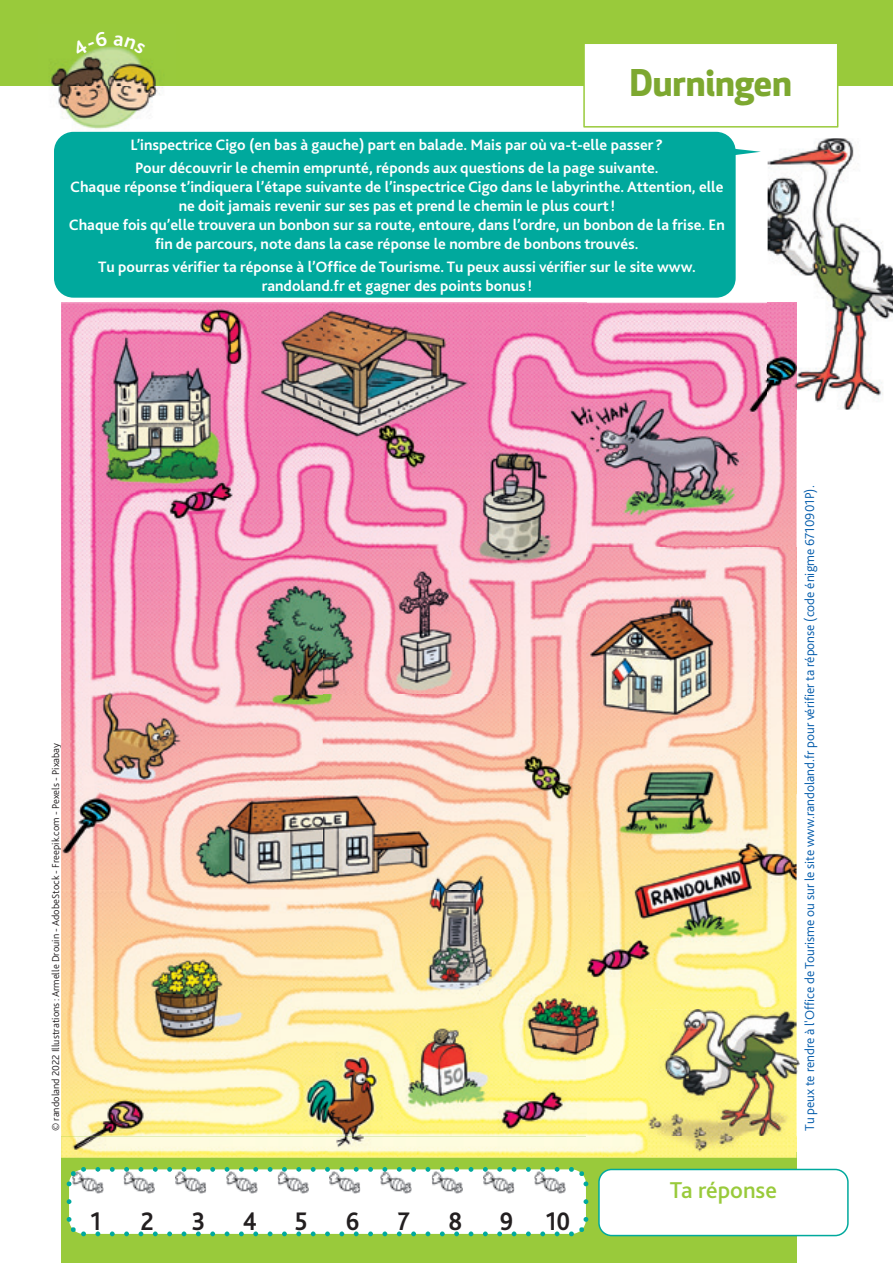
<style>
.page{position:relative;width:893px;height:1263px;background:#fff}
.page>*{position:absolute;margin:0;border:0;box-sizing:border-box;transform-origin:0 0}
.t1{font:700 36px "Apex New";letter-spacing:-.005em;color:#7da830}
.t2{font:700 26.55px "Bliss 2";color:#231f20;scale:.91 1}
.t3{font:500 24px "Bliss 2";color:#99ca3b}
.t4{font:700 15.75px/18.9px "Bliss 2";color:#fff;text-align:center}
.t5{font:300 13.5px "Bliss 2";color:#015aaa}
.t6{font:300 10.5px "Bliss 2";color:#231f20}
</style>
<div class="page">
<div style="left:0;top:0;width:893px;height:85px;background:#99ca3b"></div>
<svg style="left:583px;top:44px;width:255px;height:84px"></svg>
<img style="left:38px;top:46px;width:138px;height:86px">
<div style="left:61px;top:1136px;width:736px;height:127px;background:#99ca3b"></div>
<svg style="left:598px;top:1169px;width:251px;height:67px"></svg>
<svg style="left:67px;top:1167px;width:521px;height:69px;background:#e7f0e8"></svg>
<img style="left:61px;top:303px;width:525px;height:833px">
<img style="left:586px;top:303px;width:211px;height:735px">
<img style="left:586px;top:1038px;width:62px;height:98px">
<img style="left:61px;top:743px;width:1px;height:387px">
<img style="left:61px;top:1136px;width:736px;height:22px">
<img style="left:768px;top:138px;width:125px;height:272px">
<img style="left:768px;top:303px;width:29px;height:107px">
<div style="left:54px;top:132px;width:682px;height:166px;background:#00a99d"></div>
<svg style="left:670px;top:143px;width:91px;height:20px"></svg>
<img style="left:648px;top:1009px;width:151px;height:127px">
<img style="left:648px;top:1136px;width:149px;height:16px">
<svg style="left:72px;top:46px;width:35px;height:10px"></svg>
<svg style="left:113px;top:46px;width:33px;height:9px"></svg>
<h1 class="t1" style="left:630px;top:56px;width:163px">Durningen</h1>
<p class="t4" style="left:131px;top:133px;width:534px;line-height:23.1px;text-align:left">L’inspectrice Cigo (en bas à gauche) part en balade. Mais par où va-t-elle passer ?<br>Pour découvrir le chemin emprunté, réponds aux questions de la page suivante.</p>
<p class="t4" style="left:69px;top:177px;width:658px">Chaque réponse t’indiquera l’étape suivante de l’inspectrice Cigo dans le labyrinthe. Attention, elle ne doit jamais revenir sur ses pas et prend le chemin le plus court !<br>Chaque fois qu’elle trouvera un bonbon sur sa route, entoure, dans l’ordre, un bonbon de la frise. En fin de parcours, note dans la case réponse le nombre de bonbons trouvés.</p>
<p class="t4" style="left:98px;top:257px;width:599px">Tu pourras vérifier ta réponse à l’Office de Tourisme. Tu peux aussi vérifier sur le site www. randoland.fr et gagner des points bonus !</p>
<p class="t6" style="left:49px;top:1131px;width:390px;rotate:-90deg">© randoland 2022 Illustrations : Armelle Drouin - AdobeStock - Freepik.com - Pexels - Pixabay</p>
<h2 class="t2" style="left:91px;top:1205px;width:13px">1</h2>
<h2 class="t2" style="left:141px;top:1205px;width:16px">2</h2>
<h2 class="t2" style="left:192px;top:1205px;width:16px">3</h2>
<h2 class="t2" style="left:243px;top:1205px;width:17px">4</h2>
<h2 class="t2" style="left:295px;top:1205px;width:16px">5</h2>
<h2 class="t2" style="left:346px;top:1205px;width:16px">6</h2>
<h2 class="t2" style="left:398px;top:1205px;width:15px">7</h2>
<h2 class="t2" style="left:448px;top:1205px;width:17px">8</h2>
<h2 class="t2" style="left:500px;top:1205px;width:79px">9 10</h2>
<h3 class="t3" style="left:670px;top:1175px;width:109px">Ta réponse</h3>
<p class="t5" style="left:801px;top:1131px;width:647px;rotate:-90deg">Tu peux te rendre à l'Office de Tourisme ou sur le site www.randoland.fr pour vérifier ta réponse (code énigme 6710901P).</p>
</div>
